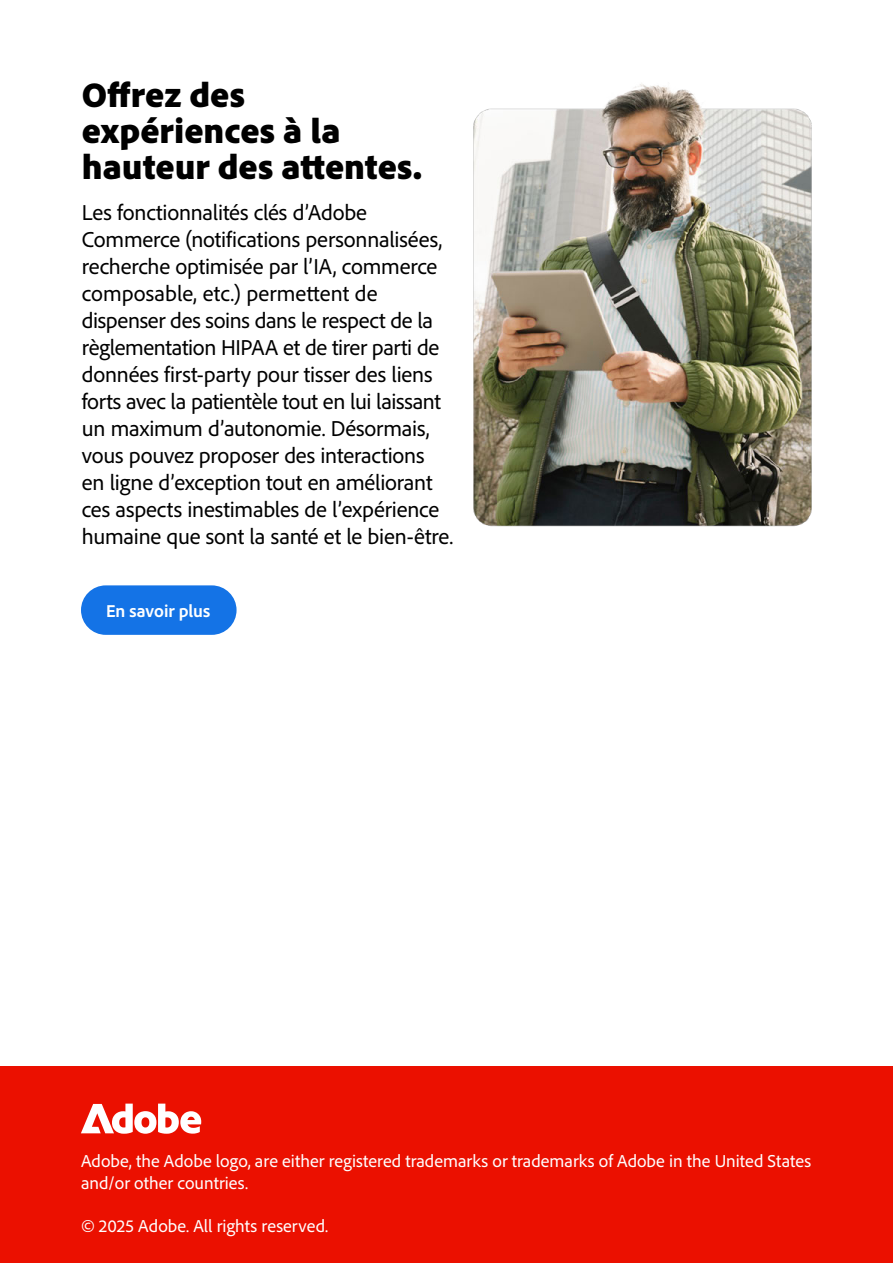
<style>
.page{position:relative;width:893px;height:1263px;background:#fff}
.page>*{position:absolute;margin:0;border:0;box-sizing:border-box;transform-origin:0 0}
.H1_Section_header{font:900 36px/36px "Adobe Clean";letter-spacing:.005em;color:#000}
.Intro_Body_Copy{font:22.5px/27px "Adobe Clean";letter-spacing:-.01em;color:#000}
.t1{font:18px/21.6px "Adobe Clean";color:#fff}
.t2{font:700 18px "Adobe Clean";color:#fff}
</style>
<div class="page">
<div style="left:0;top:1066px;width:893px;height:197px;background:#eb1000"></div>
<div style="left:81px;top:585px;width:156px;height:50px;background:#1473e6;border-radius:25px"></div>
<svg style="left:81px;top:1103px;width:120px;height:31px"></svg>
<img style="left:473px;top:83px;width:339px;height:444px">
<p class="H1_Section_header" style="left:82px;top:76px;width:342px">Offrez des expériences à la hauteur des attentes.</p>
<p class="Intro_Body_Copy" style="left:82px;top:198px;width:373px">Les fonctionnalités clés d’Adobe Commerce (notifications personnalisées, recherche optimisée par l’IA, commerce composable, etc.) permettent de dispenser des soins dans le respect de la règlementation HIPAA et de tirer parti de données first-party pour tisser des liens forts avec la patientèle tout en lui laissant un maximum d’autonomie. Désormais, vous pouvez proposer des interactions<br>en ligne d’exception tout en améliorant ces aspects inestimables de l’expérience humaine que sont la santé et le bien-être.</p>
<p class="t2" style="left:106px;top:599px;width:106px">En savoir plus</p>
<p class="t1" style="left:81px;top:1150px;width:732px">Adobe, the Adobe logo, are either registered trademarks or trademarks of Adobe in the United States and/or other countries.</p>
<p class="t1" style="left:81px;top:1215px;width:249px">© 2025 Adobe. All rights reserved.</p>
</div>
